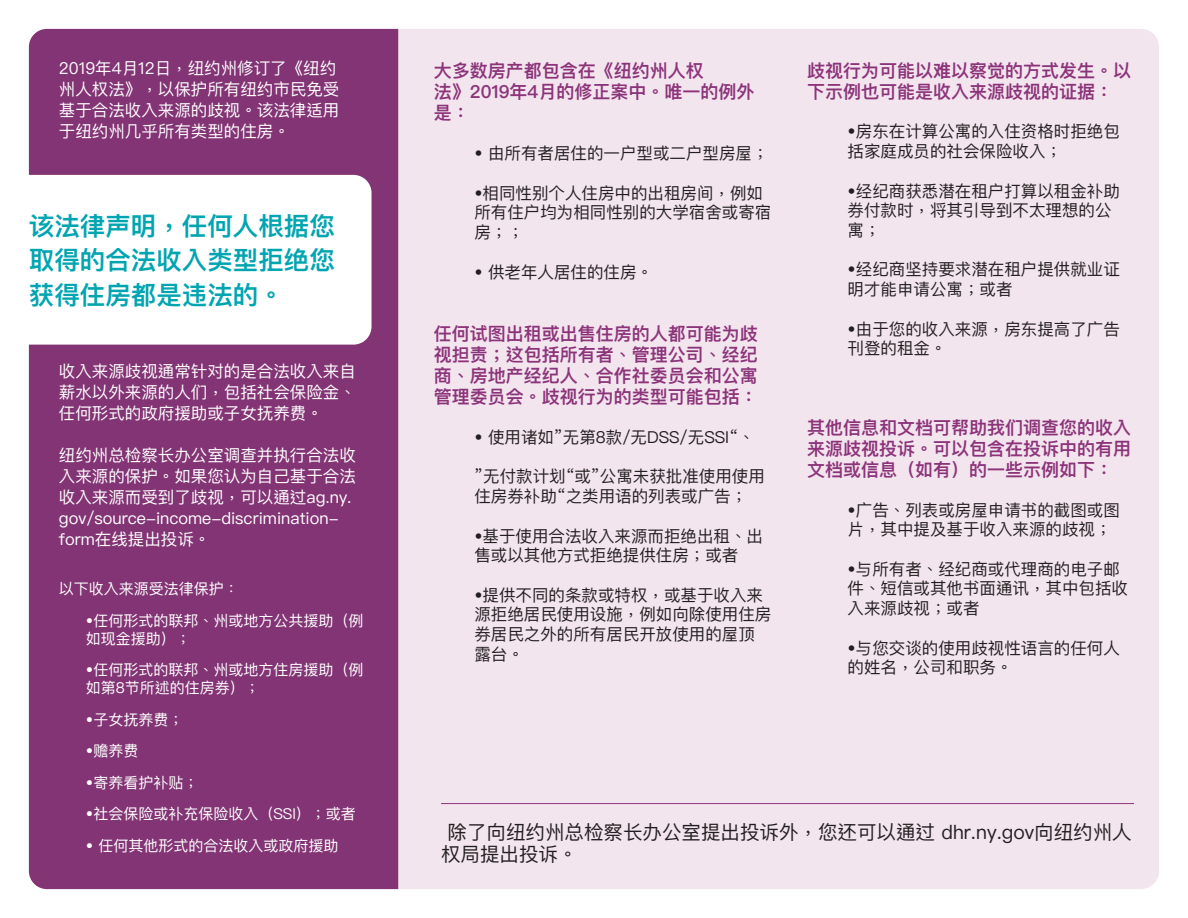
<style>
.page{position:relative;width:1188px;height:918px;background:#fff}
.page>*{position:absolute;margin:0;border:0;box-sizing:border-box;transform-origin:0 0}
.t1{font:600 25.5px/34.5px "Ping Fang HK";color:#00a5b1;text-align:justify}
.t2{font:19.5px/22.5px "Ping Fang HK";color:#231f20}
.t3{font:600 18px/21px "Ping Fang HK";color:#8c347a}
.t4{font:16.5px/19.5px "Ping Fang HK";color:#231f20}
.t5{font:16.5px/21px "Ping Fang HK";color:#fff}
.t6{font:15px/18px "Ping Fang HK";color:#fff}
</style>
<div class="page">
<div style="left:398px;top:29px;width:761px;height:860px;background:#f3e5ee"></div>
<div style="left:29px;top:29px;width:369px;height:860px;background:#833475"></div>
<svg style="left:29px;top:175px;width:343px;height:170px"></svg>
<hr style="left:441px;top:803px;width:693px;height:1px;background:#8c347a">
<p class="t5" style="left:59px;top:57px;width:282px">2019年4月12日，纽约州修订了《纽约州人权法》，以保护所有纽约市民免受基于合法收入来源的歧视。该法律适用于纽约州几乎所有类型的住房。</p>
<p class="t3" style="left:434px;top:59px;width:322px">大多数房产都包含在《纽约州人权<br>法》2019年4月的修正案中。唯一的例外是：</p>
<p class="t4" style="left:474px;top:143px;width:296px">• 由所有者居住的一户型或二户型房屋；</p>
<p class="t4" style="left:474px;top:183px;width:298px">•相同性别个人住房中的出租房间，例如所有住户均为相同性别的大学宿舍或寄宿房；；</p>
<p class="t4" style="left:474px;top:262px;width:180px">• 供老年人居住的住房。</p>
<p class="t3" style="left:807px;top:59px;width:325px">歧视行为可能以难以察觉的方式发生。以下示例也可能是收入来源歧视的证据：</p>
<p class="t4" style="left:848px;top:121px;width:274px">•房东在计算公寓的入住资格时拒绝包括家庭成员的社会保险收入；</p>
<p class="t4" style="left:848px;top:181px;width:274px">•经纪商获悉潜在租户打算以租金补助券付款时，将其引导到不太理想的公寓；</p>
<p class="t4" style="left:848px;top:259px;width:274px">•经纪商坚持要求潜在租户提供就业证明才能申请公寓；或者</p>
<p class="t4" style="left:848px;top:319px;width:274px">•由于您的收入来源，房东提高了广告刊登的租金。</p>
<p class="t1" style="left:29px;top:208px;width:307px">该法律声明，任何人根据您取得的合法收入类型拒绝您获得住房都是违法的。</p>
<p class="t3" style="left:434px;top:323px;width:325px;text-align:justify">任何试图出租或出售住房的人都可能为歧视担责；这包括所有者、管理公司、经纪商、房地产经纪人、合作社委员会和公寓管理委员会。歧视行为的类型可能包括：</p>
<p class="t4" style="left:474px;top:427px;width:282px">• 使用诸如”无第8款/无DSS/无SSI“、</p>
<p class="t4" style="left:474px;top:466px;width:292px">”无付款计划“或”公寓未获批准使用使用住房券补助“之类用语的列表或广告；</p>
<p class="t4" style="left:474px;top:526px;width:290px">•基于使用合法收入来源而拒绝出租、出售或以其他方式拒绝提供住房；或者</p>
<p class="t4" style="left:474px;top:585px;width:298px">•提供不同的条款或特权，或基于收入来源拒绝居民使用设施，例如向除使用住房券居民之外的所有居民开放使用的屋顶露台。</p>
<p class="t5" style="left:59px;top:360px;width:299px;text-align:justify">收入来源歧视通常针对的是合法收入来自薪水以外来源的人们，包括社会保险金、任何形式的政府援助或子女抚养费。</p>
<p class="t5" style="left:59px;top:444px;width:299px">纽约州总检察长办公室调查并执行合法收入来源的保护。如果您认为自己基于合法收入来源而受到了歧视，可以通过ag.ny. gov/source-income-discrimination&shy;form在线提出投诉。</p>
<p class="t6" style="left:59px;top:580px;width:182px">以下收入来源受法律保护：</p>
<p class="t6" style="left:86px;top:611px;width:279px">•任何形式的联邦、州或地方公共援助（例如现金援助）；</p>
<p class="t6" style="left:86px;top:661px;width:279px">•任何形式的联邦、州或地方住房援助（例如第8节所述的住房券）；</p>
<p class="t6" style="left:86px;top:710px;width:99px">•子女抚养费；</p>
<p class="t6" style="left:86px;top:742px;width:54px">•赡养费</p>
<p class="t6" style="left:86px;top:773px;width:114px">•寄养看护补贴；</p>
<p class="t6" style="left:86px;top:805px;width:272px">•社会保险或补充保险收入（SSI）；或者</p>
<p class="t6" style="left:86px;top:836px;width:254px">• 任何其他形式的合法收入或政府援助</p>
<p class="t3" style="left:807px;top:417px;width:325px;text-align:justify">其他信息和文档可帮助我们调查您的收入来源歧视投诉。可以包含在投诉中的有用文档或信息（如有）的一些示例如下：</p>
<p class="t4" style="left:848px;top:500px;width:274px">•广告、列表或房屋申请书的截图或图片，其中提及基于收入来源的歧视；</p>
<p class="t4" style="left:848px;top:559px;width:282px">•与所有者、经纪商或代理商的电子邮件、短信或其他书面通讯，其中包括收入来源歧视；或者</p>
<p class="t4" style="left:848px;top:638px;width:274px">•与您交谈的使用歧视性语言的任何人的姓名，公司和职务。</p>
<p class="t2" style="left:441px;top:820px;width:692px;text-indent:6px">除了向纽约州总检察长办公室提出投诉外，您还可以通过 dhr.ny.gov向纽约州人权局提出投诉。</p>
</div>
